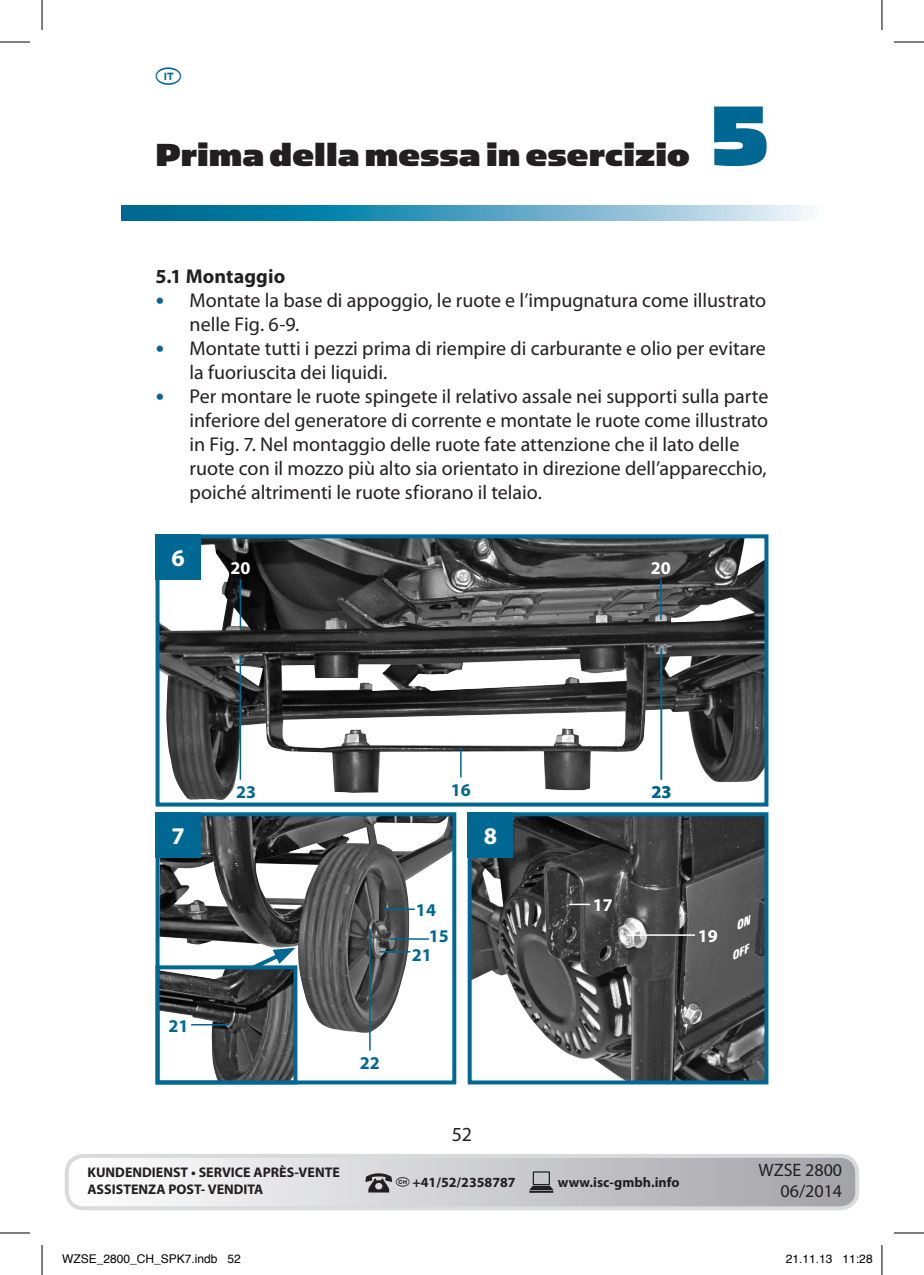
<style>
.page{position:relative;width:924px;height:1275px;background:#fff}
.page>*{position:absolute;margin:0;border:0;box-sizing:border-box;transform-origin:0 0}
.t1{font:96px "Simian Text Gorilla";color:#006893}
.t2{font:36px "Simian Text Gorilla";letter-spacing:.005em;color:#231f20}
.t3{font:26px "National Codes Europe";color:#006893}
.t4{font:700 24px "Myriad Pro";color:#fff}
.t5{font:20px/24px "Myriad Pro";color:#231f20}
.t6{font:700 20px "Myriad Pro";letter-spacing:.005em;color:#231f20}
.t7{font:700 18px "Myriad Pro";color:#006893}
.t8{font:18px/21.6px "Myriad Pro";color:#231f20;text-align:right}
.t9{font:700 18px "Myriad Pro";color:#fff}
.t10{font:700 14px/16.8px "Myriad Pro";color:#231f20}
.t11{font:12px "Helvetica";color:#000}
.s1{font-family:"Frutiger";font-weight:700;font-size:18px;color:#006893}
</style>
<div class="page">
<svg style="left:122px;top:205px;width:688px;height:16px;background:#54a2c1"></svg>
<div style="left:67px;top:1155px;width:789px;height:53px;background:linear-gradient(to right,#fff,#a3a3a7);border-radius:17px"></div>
<div style="left:65px;top:1153px;width:793px;height:57px;border:4px solid #d9dadc;border-radius:17px"></div>
<svg style="left:529px;top:1171px;width:24px;height:21px"></svg>
<svg style="left:365px;top:1173px;width:27px;height:19px"></svg>
<img style="left:160px;top:817px;width:291px;height:216px">
<div style="left:155px;top:812px;width:301px;height:272px;border:4px solid #006893"></div>
<img style="left:472px;top:817px;width:291px;height:262px">
<div style="left:467px;top:812px;width:301px;height:272px;border:4px solid #006893"></div>
<div style="left:155px;top:812px;width:46px;height:45px;background:#006893"></div>
<div style="left:467px;top:812px;width:46px;height:45px;background:#006893"></div>
<img style="left:160px;top:539px;width:603px;height:261px">
<div style="left:155px;top:534px;width:613px;height:272px;border:4px solid #006893"></div>
<div style="left:155px;top:534px;width:46px;height:46px;background:#006893"></div>
<img style="left:160px;top:970px;width:132px;height:109px">
<div style="left:155px;top:965px;width:142px;height:119px;border:4px solid #006893"></div>
<hr style="left:659px;top:579px;width:2px;height:41px;background:#006893">
<hr style="left:239px;top:656px;width:2px;height:123px;background:#006893">
<hr style="left:239px;top:579px;width:2px;height:50px;background:#006893">
<hr style="left:660px;top:648px;width:1px;height:131px;background:#006893">
<hr style="left:460px;top:747px;width:1px;height:30px;background:#006893">
<svg style="left:246px;top:947px;width:49px;height:26px"></svg>
<hr style="left:191px;top:1024px;width:38px;height:1px;background:#006893">
<hr style="left:369px;top:929px;width:1px;height:121px;background:#006893">
<hr style="left:379px;top:951px;width:31px;height:1px;background:#006893">
<hr style="left:390px;top:938px;width:38px;height:1px;background:#006893">
<hr style="left:383px;top:908px;width:31px;height:2px;background:#006893">
<hr style="left:569px;top:903px;width:21px;height:2px;background:#fff">
<hr style="left:626px;top:934px;width:68px;height:2px;background:#fff">
<hr style="left:0;top:42px;width:30px;height:1px;background:#000">
<hr style="left:893px;top:42px;width:30px;height:1px;background:#000">
<hr style="left:0;top:1232px;width:30px;height:1px;background:#000">
<hr style="left:893px;top:1232px;width:30px;height:1px;background:#000">
<hr style="left:42px;top:0;width:1px;height:30px;background:#000">
<hr style="left:42px;top:1245px;width:1px;height:30px;background:#000">
<hr style="left:881px;top:0;width:1px;height:30px;background:#000">
<hr style="left:881px;top:1245px;width:1px;height:30px;background:#000">
<h3 class="t3" style="left:155px;top:56px;width:27px">+</h3>
<h2 class="t2" style="left:155px;top:134px;width:535px">Prima della messa in esercizio</h2>
<h1 class="t1" style="left:710px;top:82px;width:59px">5</h1>
<p class="t6" style="left:155px;top:265px;width:131px">5.1 Montaggio</p>
<p class="t5" style="left:189px;top:288px;width:578px;text-indent:-34px"><span class="s1">•</span> Montate la base di appoggio, le ruote e l’impugnatura come illustrato nelle Fig. 6-9.</p>
<p class="t5" style="left:189px;top:336px;width:577px;text-indent:-34px"><span class="s1">•</span> Montate tutti i pezzi prima di riempire di carburante e olio per evitare la fuoriuscita dei liquidi.</p>
<p class="t5" style="left:189px;top:384px;width:580px;text-indent:-34px"><span class="s1">•</span> Per montare le ruote spingete il relativo assale nei supporti sulla parte inferiore del generatore di corrente e montate le ruote come illustrato in Fig. 7. Nel montaggio delle ruote fate attenzione che il lato delle ruote con il mozzo più alto sia orientato in direzione dell’apparecchio, poiché altrimenti le ruote sfiorano il telaio.</p>
<p class="t4" style="left:171px;top:544px;width:15px">6</p>
<p class="t9" style="left:230px;top:558px;width:21px">20</p>
<p class="t7" style="left:236px;top:782px;width:21px">23</p>
<p class="t9" style="left:650px;top:558px;width:21px">20</p>
<p class="t7" style="left:450px;top:779px;width:21px">16</p>
<p class="t7" style="left:651px;top:782px;width:21px">23</p>
<p class="t4" style="left:171px;top:822px;width:15px">7</p>
<p class="t4" style="left:483px;top:822px;width:15px">8</p>
<p class="t7" style="left:416px;top:900px;width:21px">14</p>
<p class="t9" style="left:592px;top:895px;width:21px">17</p>
<p class="t7" style="left:428px;top:925px;width:21px">15</p>
<p class="t7" style="left:411px;top:945px;width:21px">21</p>
<p class="t9" style="left:697px;top:925px;width:21px">19</p>
<p class="t7" style="left:168px;top:1016px;width:21px">21</p>
<p class="t7" style="left:360px;top:1052px;width:21px">22</p>
<p class="t5" style="left:451px;top:1122px;width:22px">52</p>
<p class="t10" style="left:87px;top:1164px;width:254px">KUNDENDIENST • SERVICE APRÈS-VENTE<br>ASSISTENZA POST- VENDITA</p>
<p class="t10" style="left:395px;top:1174px;width:121px"><sup>h</sup> +41/52/2358787</p>
<p class="t10" style="left:557px;top:1173px;width:123px">www.isc-gmbh.info</p>
<p class="t8" style="left:758px;top:1159px;width:85px">WZSE 2800<br>06/2014</p>
<p class="t11" style="left:62px;top:1249px;width:180px">WZSE_2800_CH_SPK7.indb 52</p>
<p class="t11" style="left:785px;top:1249px;width:88px">21.11.13 11:28</p>
</div>
